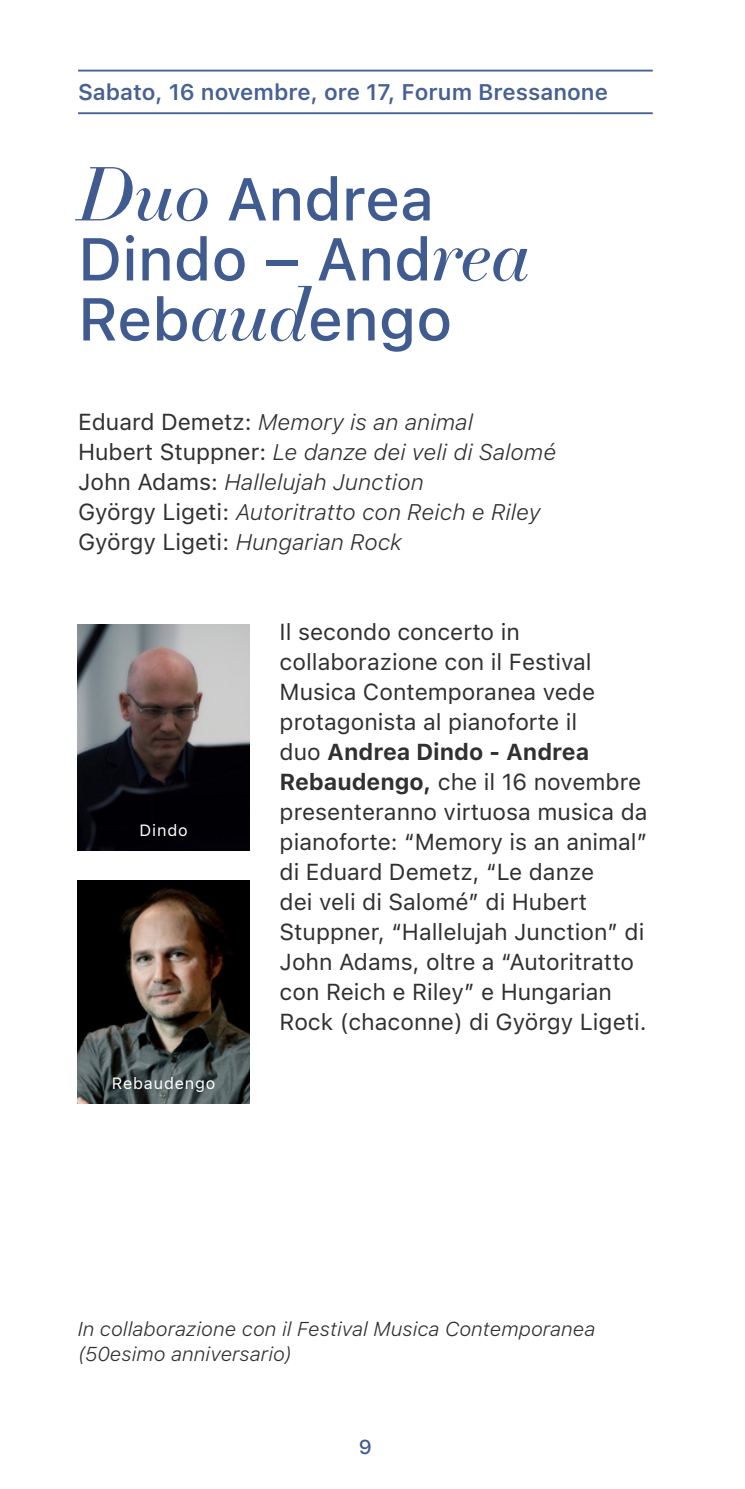
<style>
.page{position:relative;width:745px;height:1489px;background:#fff}
.page>*{position:absolute;margin:0;border:0;box-sizing:border-box;transform-origin:0 0}
.t1{font:500 60px/60px "SF Pro Text";color:#405b90}
.t2{font:23px/30px "SF Pro Text";color:#312f30}
.t3{font:italic 300 22.5px/30px "SF Pro Text";color:#312f30}
.t4{font:600 22.5px "SF Pro Text";color:#476194}
.t5{font:italic 300 20px/25px "SF Pro Text";color:#312f30}
.t6{font:500 20px "SF Pro Text";color:#405b90}
.t7{font:16.25px "SF Pro Text";letter-spacing:.05em;color:#fff}
.s1{font-family:"Essonnes Display";font-weight:400;font-style:italic;font-size:72.5px}
.s2{font-weight:400;font-style:normal;font-size:23px}
.s3{font-weight:300;font-style:italic;font-size:22.5px}
.s4{font-weight:700}
</style>
<div class="page">
<hr style="left:78px;top:70px;width:574px;height:1px;background:#476194">
<hr style="left:78px;top:112px;width:574px;height:2px;background:#476194">
<img style="left:78px;top:624px;width:171px;height:226px">
<img style="left:78px;top:880px;width:171px;height:223px">
<p class="t4" style="left:78px;top:79px;width:531px">Sabato, 16 novembre, ore 17, Forum Bressanone</p>
<h1 class="t1" style="left:78px;top:170px;width:453px"><span class="s1">Duo</span> Andrea<br>Dindo – And<span class="s1">rea<br></span>Reb<span class="s1">aud</span>engo</h1>
<p class="t3" style="left:78px;top:407px;width:479px"><span class="s2">Eduard Demetz:</span> Memory is an animal<br><span class="s2">Hubert Stuppner:</span> Le danze dei veli di Salomé <span class="s2">John Adams:</span> Hallelujah Junction<br><span class="s2">György Ligeti:</span> Autoritratto con Reich e Riley</p>
<p class="t2" style="left:78px;top:527px;width:325px">György Ligeti: <span class="s3">Hungarian Rock</span></p>
<p class="t7" style="left:139px;top:820px;width:50px">Dindo</p>
<p class="t7" style="left:112px;top:1073px;width:105px">Rebaudengo</p>
<p class="t2" style="left:279px;top:617px;width:369px">Il secondo concerto in collaborazione con il Festival<br>Musica Contemporanea vede protagonista al pianoforte il<br>duo <span class="s4">Andrea Dindo - Andrea<br>Rebaudengo,</span> che il 16 novembre presenteranno virtuosa musica da pianoforte: “Memory is an animal” di Eduard Demetz, “Le danze<br>dei veli di Salomé” di Hubert<br>Stuppner, “Hallelujah Junction” di<br>John Adams, oltre a “Autoritratto con Reich e Riley” e Hungarian<br>Rock (chaconne) di György Ligeti.</p>
<p class="t5" style="left:78px;top:1315px;width:519px">In collaborazione con il Festival Musica Contemporanea (50esimo anniversario)</p>
<p class="t6" style="left:358px;top:1434px;width:15px">9</p>
</div>
